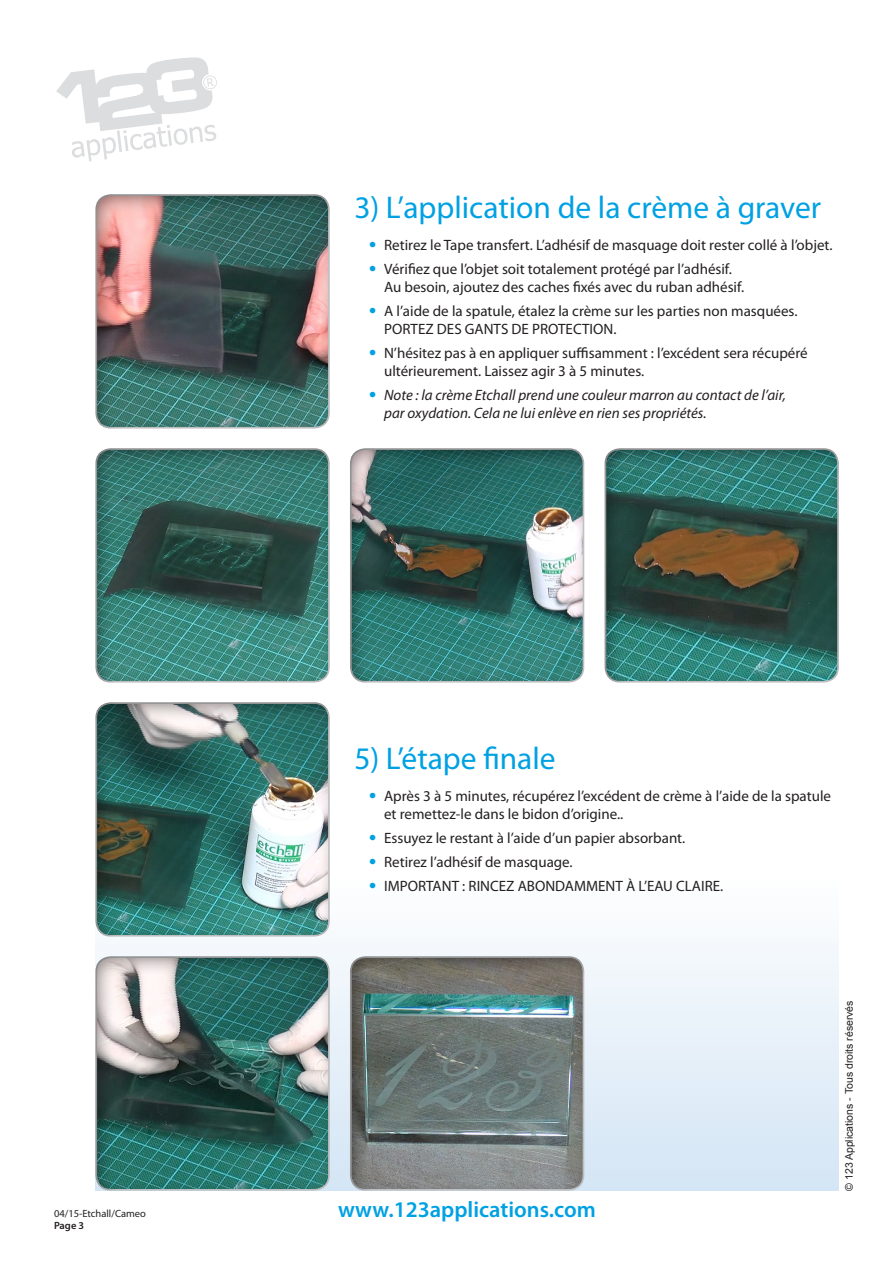
<style>
.page{position:relative;width:893px;height:1263px;background:#fff}
.page>*{position:absolute;margin:0;border:0;box-sizing:border-box;transform-origin:0 0}
.t1{font:31.5px "Myriad Pro";color:#00a1e3}
.t2{font:600 22.5px "Myriad Pro";color:#00a1e3}
.t3{font:15px "Myriad Pro";color:#231f20}
.t4{font:italic 15px "Myriad Pro";color:#231f20}
.t5{font:10.5px "Arial";color:#231f20}
.t6{font:10.5px "Myriad Pro";color:#231f20}
.t7{font:600 10.5px "Myriad Pro";color:#231f20}
.s1{font-weight:700;font-size:21px;color:#00a1e3}
.s2{font-weight:700;font-style:normal;font-size:21px;color:#00a1e3}
</style>
<div class="page">
<div style="left:95px;top:874px;width:744px;height:317px;background:linear-gradient(to bottom,#fefeff,#d4e5f5)"></div>
<svg style="left:56px;top:57px;width:161px;height:104px"></svg>
<div style="left:94px;top:194px;width:237px;height:237px;background:#231f20;opacity:.5"></div>
<div style="left:94px;top:448px;width:237px;height:237px;background:#231f20;opacity:.5"></div>
<div style="left:349px;top:448px;width:237px;height:237px;background:#231f20;opacity:.5"></div>
<div style="left:603px;top:448px;width:237px;height:237px;background:#231f20;opacity:.5"></div>
<div style="left:349px;top:956px;width:237px;height:237px;background:#231f20;opacity:.5"></div>
<div style="left:94px;top:702px;width:237px;height:237px;background:#231f20;opacity:.5"></div>
<div style="left:94px;top:956px;width:237px;height:237px;background:#231f20;opacity:.5"></div>
<p class="t6" style="left:54px;top:1207px;width:93px">04/15-Etchall/Cameo</p>
<p class="t7" style="left:54px;top:1219px;width:32px">Page 3</p>
<p class="t1" style="left:354px;top:188px;width:468px">3) L’application de la crème à graver</p>
<p class="t3" style="left:369px;top:235px;width:465px"><span class="s1">•</span> Retirez le Tape transfert. L’adhésif de masquage doit rester collé à l’objet.</p>
<p class="t3" style="left:369px;top:259px;width:364px"><span class="s1">•</span> Vérifiez que l’objet soit totalement protégé par l’adhésif.</p>
<p class="t3" style="left:384px;top:277px;width:361px">Au besoin, ajoutez des caches fixés avec du ruban adhésif.</p>
<p class="t3" style="left:369px;top:301px;width:430px"><span class="s1">•</span> A l’aide de la spatule, étalez la crème sur les parties non masquées.</p>
<p class="t3" style="left:384px;top:319px;width:234px">PORTEZ DES GANTS DE PROTECTION.</p>
<p class="t3" style="left:369px;top:343px;width:440px"><span class="s1">•</span> N’hésitez pas à en appliquer suffisamment : l’excédent sera récupéré</p>
<p class="t3" style="left:384px;top:361px;width:262px">ultérieurement. Laissez agir 3 à 5 minutes.</p>
<p class="t4" style="left:369px;top:385px;width:418px"><span class="s2">•</span> Note : la crème Etchall prend une couleur marron au contact de l’air,</p>
<p class="t4" style="left:384px;top:403px;width:324px">par oxydation. Cela ne lui enlève en rien ses propriétés.</p>
<p class="t1" style="left:354px;top:739px;width:203px">5) L’étape finale</p>
<p class="t3" style="left:369px;top:787px;width:463px"><span class="s1">•</span> Après 3 à 5 minutes, récupérez l’excédent de crème à l’aide de la spatule</p>
<p class="t3" style="left:384px;top:805px;width:241px">et remettez-le dans le bidon d’origine..</p>
<p class="t3" style="left:369px;top:829px;width:318px"><span class="s1">•</span> Essuyez le restant à l’aide d’un papier absorbant.</p>
<p class="t3" style="left:369px;top:853px;width:205px"><span class="s1">•</span> Retirez l’adhésif de masquage.</p>
<p class="t3" style="left:369px;top:877px;width:355px"><span class="s1">•</span> IMPORTANT : RINCEZ ABONDAMMENT À L’EAU CLAIRE.</p>
<p class="t2" style="left:338px;top:1195px;width:259px">www.123applications.com</p>
<p class="t5" style="left:842px;top:1191px;width:192px;rotate:-90deg">© 123 Applications - Tous droits réservés</p>
</div>
